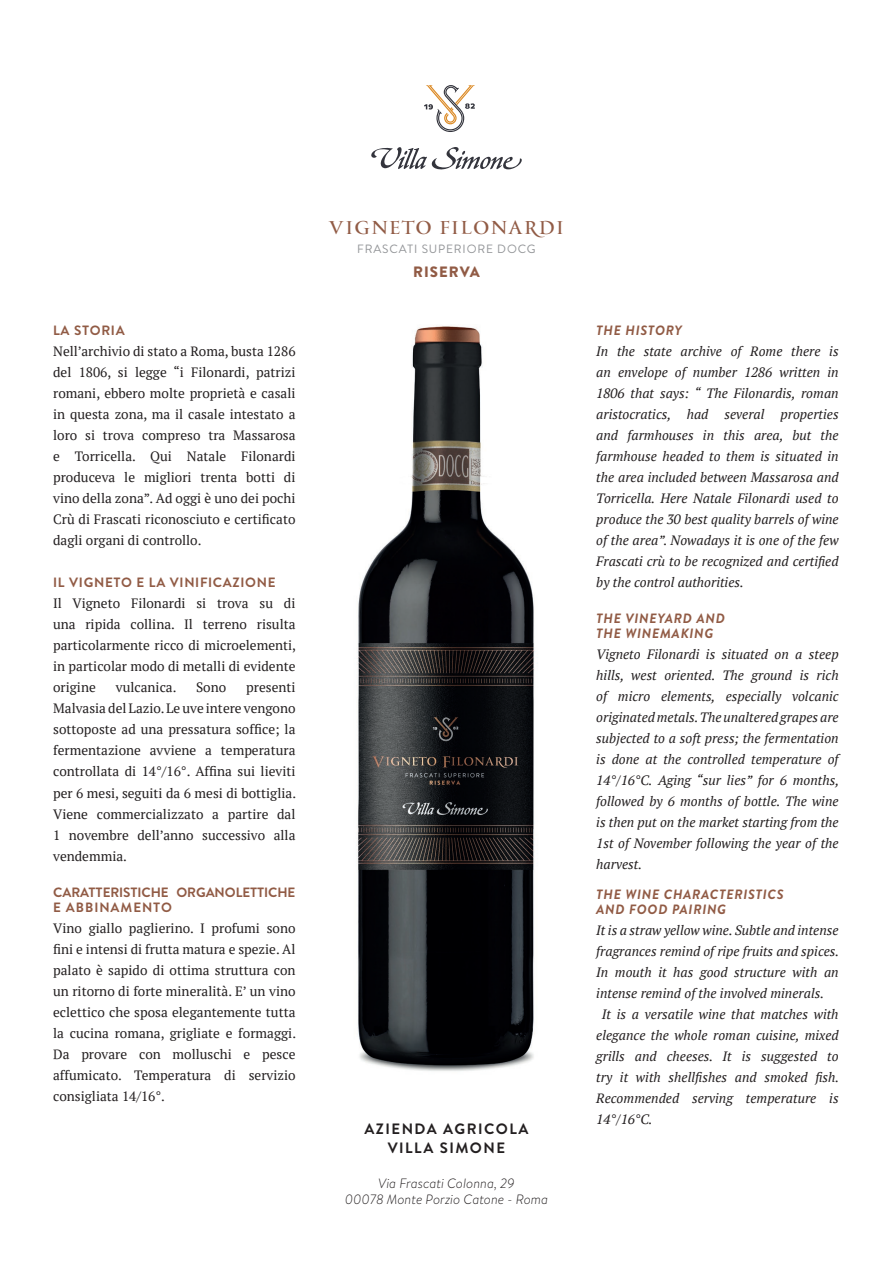
<style>
.page{position:relative;width:893px;height:1263px;background:#fff}
.page>*{position:absolute;margin:0;border:0;box-sizing:border-box;transform-origin:0 0}
.t1{font:18px "PF Monumenta Pro";letter-spacing:.05em;color:#915b45}
.t2{font:700 15px/19.5px "Brandon Text";letter-spacing:.1em;color:#231f20;text-align:center}
.t3{font:900 15px "Brandon Text";letter-spacing:.07em;color:#915b45}
.t4{font:italic 13.5px/21px "PT Serif";color:#231f20;text-align:justify}
.t5{font:13.5px/21px "PT Serif";color:#231f20;text-align:justify}
.t6{font:italic 700 13.5px/15px "Brandon Text";letter-spacing:.05em;color:#915b45}
.t7{font:italic 300 13.5px/16.2px "Brandon Text";color:#231f20;text-align:center}
.t8{font:700 13.5px/15px "Brandon Text";letter-spacing:-.005em;color:#915b45}
.t9{font:700 13.5px "Brandon Text";letter-spacing:.05em;color:#915b45}
.t10{font:12px "Brandon Text";letter-spacing:.07em;color:#939598}
</style>
<div class="page">
<img style="left:357px;top:326px;width:181px;height:745px">
<svg style="left:424px;top:85px;width:51px;height:47px"></svg>
<svg style="left:371px;top:147px;width:151px;height:22px"></svg>
<p class="t9" style="left:53px;top:321px;width:73px">LA STORIA</p>
<p class="t5" style="left:53px;top:341px;width:244px">Nell’archivio di stato a Roma, busta 1286 del 1806, si legge “i Filonardi, patrizi romani, ebbero molte proprietà e casali in questa zona, ma il casale intestato a loro si trova compreso tra Massarosa e Torricella. Qui Natale Filonardi produceva le migliori trenta botti di vino della zona”. Ad oggi è uno dei pochi Crù di Frascati riconosciuto e certificato dagli organi di controllo.</p>
<p class="t9" style="left:53px;top:573px;width:224px">IL VIGNETO E LA VINIFICAZIONE</p>
<p class="t5" style="left:53px;top:593px;width:244px">Il Vigneto Filonardi si trova su di una ripida collina. Il terreno risulta particolarmente ricco di microelementi, in particolar modo di metalli di evidente origine</p>
<p class="t5" style="left:116px;top:677px;width:62px">vulcanica.</p>
<p class="t5" style="left:196px;top:677px;width:32px">Sono</p>
<p class="t5" style="left:53px;top:677px;width:244px;text-indent:193px">presenti Malvasia del Lazio. Le uve intere vengono sottoposte ad una pressatura soffice; la fermentazione avviene a temperatura controllata di 14°/16°. Affina sui lieviti per 6 mesi, seguiti da 6 mesi di bottiglia.<br>Viene commercializzato a partire dal 1 novembre dell’anno successivo alla vendemmia.</p>
<p class="t8" style="left:53px;top:884px;width:244px">CARATTERISTICHE ORGANOLETTICHE<br>E ABBINAMENTO</p>
<p class="t5" style="left:53px;top:917px;width:244px">Vino giallo paglierino. I profumi sono fini e intensi di frutta matura e spezie. Al palato è sapido di ottima struttura con un ritorno di forte mineralità. E’ un vino eclettico che sposa elegantemente tutta la cucina romana, grigliate e formaggi.<br>Da provare con molluschi e pesce affumicato. Temperatura di servizio consigliata 14/16°.</p>
<h1 class="t1" style="left:329px;top:216px;width:237px">VIGNETO FILONArdi</h1>
<p class="t10" style="left:357px;top:241px;width:180px">FRASCATI SUPERIORE DOCG</p>
<p class="t3" style="left:413px;top:261px;width:68px">RISERVA</p>
<p class="t2" style="left:364px;top:1118px;width:165px">AZIENDA AGRICOLA<br>VILLA SIMONE</p>
<p class="t7" style="left:345px;top:1174px;width:205px">Via Frascati Colonna, 29<br>00078 Monte Porzio Catone - Roma</p>
<p class="t6" style="left:596px;top:323px;width:87px">THE HISTORY</p>
<p class="t4" style="left:596px;top:341px;width:244px">In the state archive of Rome there is an envelope of number 1286 written in 1806 that says: “ The Filonardis, roman aristocratics, had several properties and farmhouses in this area, but the farmhouse headed to them is situated in the area included between Massarosa and Torricella. Here Natale Filonardi used to produce the 30 best quality barrels of wine of the area”. Nowadays it is one of the few Frascati crù to be recognized and certified by the control authorities.</p>
<p class="t6" style="left:596px;top:611px;width:130px">THE VINEYARD AND<br>THE WINEMAKING</p>
<p class="t4" style="left:596px;top:644px;width:244px">Vigneto Filonardi is situated on a steep hills, west oriented. The ground is rich of micro elements, especially volcanic originated metals. The unaltered grapes are subjected to a soft press; the fermentation is done at the controlled temperature of 14°/16°C. Aging “sur lies” for 6 months, followed by 6 months of bottle. The wine is then put on the market starting from the 1st of November following the year of the harvest.</p>
<p class="t6" style="left:596px;top:887px;width:189px">THE WINE CHARACTERISTICS<br>AND FOOD PAIRING</p>
<p class="t4" style="left:596px;top:920px;width:244px">It is a straw yellow wine. Subtle and intense</p>
<p class="t4" style="left:596px;top:941px;width:244px">fragrances remind of ripe fruits and spices.</p>
<p class="t4" style="left:596px;top:962px;width:244px">In mouth it has good structure with an</p>
<p class="t4" style="left:596px;top:983px;width:229px">intense remind of the involved minerals.</p>
<p class="t4" style="left:602px;top:1004px;width:238px">It is a versatile wine that matches with</p>
<p class="t4" style="left:596px;top:1025px;width:244px">elegance the whole roman cuisine, mixed</p>
<p class="t4" style="left:596px;top:1046px;width:244px">grills and cheeses. It is suggested to</p>
<p class="t4" style="left:596px;top:1067px;width:244px">try it with shellfishes and smoked fish.</p>
<p class="t4" style="left:596px;top:1088px;width:244px">Recommended serving temperature is</p>
<p class="t4" style="left:596px;top:1109px;width:58px">14°/16°C.</p>
</div>
